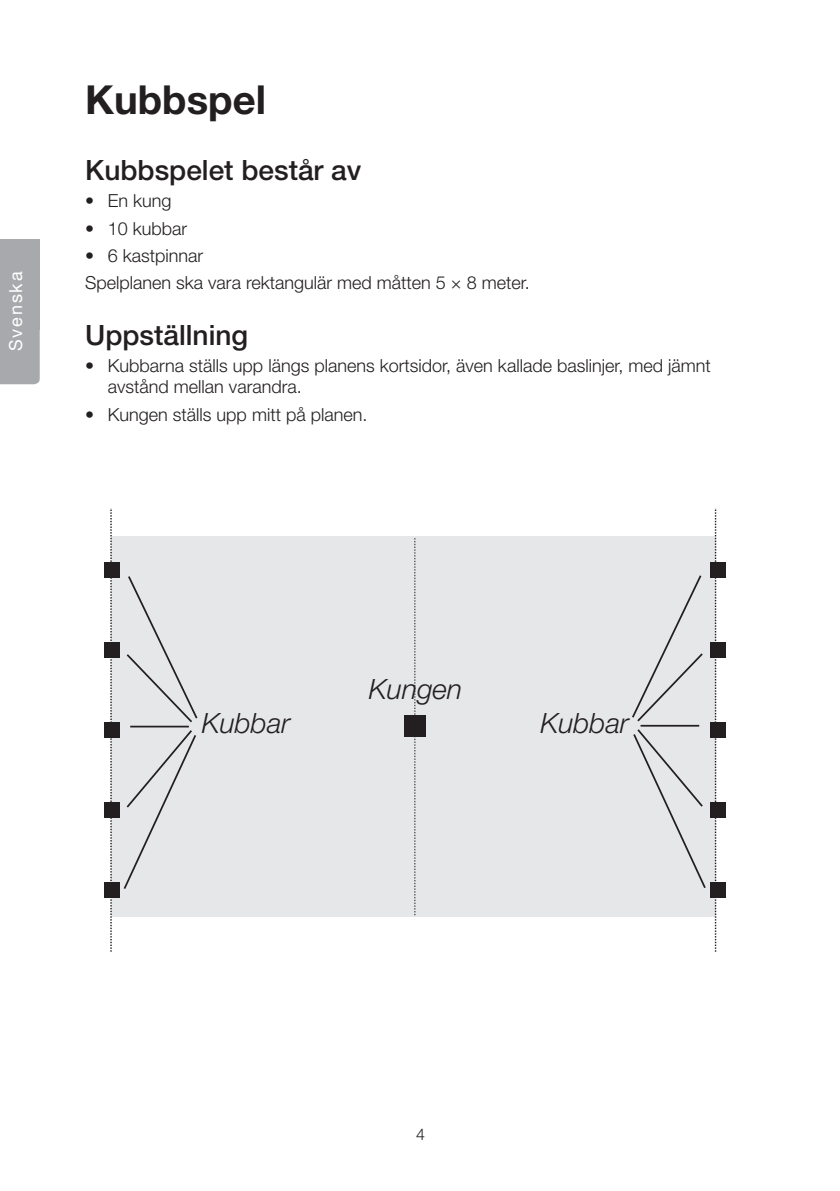
<style>
.page{position:relative;width:840px;height:1191px;background:#fff}
.page>*{position:absolute;margin:0;border:0;box-sizing:border-box;transform-origin:0 0}
.t1{font:700 40px "Helvetica Neue LT Std";color:#231f20}
.t2{font:500 28px "Helvetica Neue LT Std";color:#231f20}
.t3{font:italic 300 28px "Helvetica Neue LT Std";color:#231f20}
.t4{font:300 18px/27.2px "Helvetica Neue LT Std";color:#231f20}
.t5{font:18px "Helvetica Neue LT Std";letter-spacing:.1em;color:#fff}
.t6{font:300 16px "Helvetica Neue LT Std";color:#231f20}
</style>
<div class="page">
<div style="left:0;top:330px;width:40px;height:54px;background:#a8a9ad"></div>
<div style="left:0;top:239px;width:40px;height:91px;background:#a8a9ad"></div>
<div style="left:111px;top:536px;width:604px;height:380px;background:#e6e7e9"></div>
<div style="left:104px;top:882px;width:15px;height:16px;background:#231f20"></div>
<div style="left:104px;top:802px;width:15px;height:16px;background:#231f20"></div>
<div style="left:104px;top:722px;width:15px;height:16px;background:#231f20"></div>
<div style="left:104px;top:642px;width:15px;height:16px;background:#231f20"></div>
<div style="left:104px;top:562px;width:15px;height:16px;background:#231f20"></div>
<div style="left:709px;top:882px;width:16px;height:16px;background:#231f20"></div>
<div style="left:709px;top:802px;width:16px;height:16px;background:#231f20"></div>
<div style="left:709px;top:722px;width:16px;height:16px;background:#231f20"></div>
<div style="left:709px;top:642px;width:16px;height:16px;background:#231f20"></div>
<div style="left:709px;top:562px;width:16px;height:16px;background:#231f20"></div>
<div style="left:404px;top:715px;width:21px;height:21px;background:#231f20"></div>
<svg style="left:110px;top:508px;width:2px;height:444px"></svg>
<svg style="left:714px;top:509px;width:1px;height:443px"></svg>
<svg style="left:414px;top:538px;width:1px;height:377px"></svg>
<svg style="left:123px;top:576px;width:75px;height:313px"></svg>
<svg style="left:632px;top:575px;width:74px;height:313px"></svg>
<hr style="left:130px;top:725px;width:59px;height:2px;background:#231f20">
<hr style="left:640px;top:725px;width:58px;height:1px;background:#231f20">
<p class="t5" style="left:5px;top:351px;width:81px;rotate:-90deg">Svenska</p>
<h1 class="t1" style="left:85px;top:75px;width:182px">Kubbspel</h1>
<h2 class="t2" style="left:85px;top:153px;width:277px">Kubbspelet består av</h2>
<p class="t4" style="left:85px;top:187px;width:88px">• En kung</p>
<p class="t4" style="left:85px;top:214px;width:104px">• 10 kubbar</p>
<p class="t4" style="left:85px;top:242px;width:446px">• 6 kastpinnar<br>Spelplanen ska vara rektangulär med måtten 5 × 8 meter.</p>
<h2 class="t2" style="left:85px;top:318px;width:164px">Uppställning</h2>
<p class="t4" style="left:108px;top:354px;width:604px;line-height:21.6px;text-indent:-23px">• Kubbarna ställs upp längs planens kortsidor, även kallade baslinjer, med jämnt avstånd mellan varandra.</p>
<p class="t4" style="left:85px;top:400px;width:284px">• Kungen ställs upp mitt på planen.</p>
<h2 class="t3" style="left:368px;top:672px;width:95px">Kungen</h2>
<h2 class="t3" style="left:201px;top:706px;width:90px">Kubbar</h2>
<h2 class="t3" style="left:540px;top:706px;width:90px">Kubbar</h2>
<p class="t6" style="left:416px;top:1124px;width:10px">4</p>
</div>
